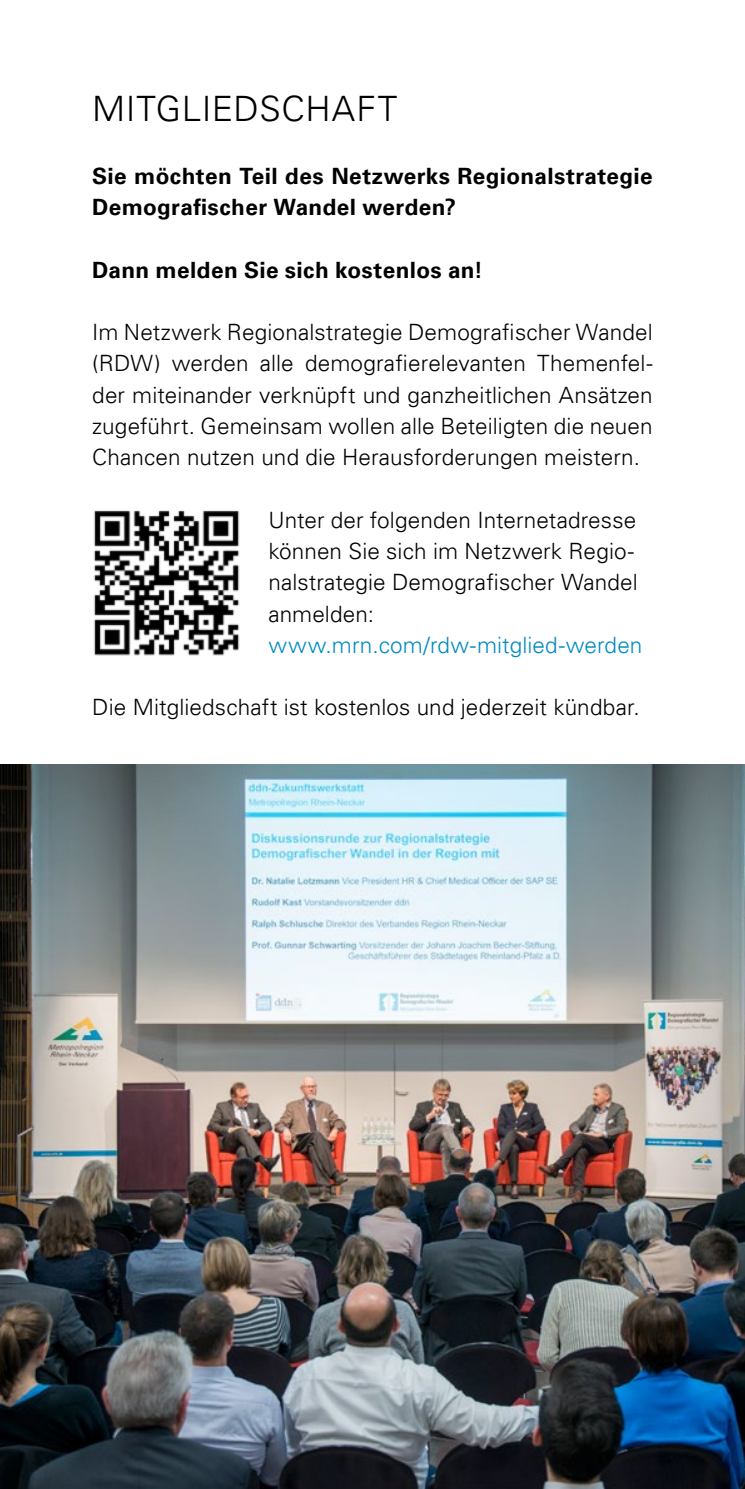
<style>
.page{position:relative;width:745px;height:1489px;background:#fff}
.page>*{position:absolute;margin:0;border:0;box-sizing:border-box;transform-origin:0 0}
.t1{font:300 35px "Univers LT";letter-spacing:.02em;color:#000}
.t2{font:300 22.5px/31.2px "Univers LT";letter-spacing:.005em;color:#000;text-align:justify}
.t3{font:700 22.5px/31.2px "Univers LT";letter-spacing:.015em;color:#000}
.t4{font:300 22.5px "Univers LT";letter-spacing:.01em;color:#008ac2}
</style>
<div class="page">
<img style="left:93px;top:510px;width:147px;height:146px">
<img style="left:0;top:764px;width:744px;height:724px">
<h1 class="t1" style="left:92px;top:88px;width:306px">mitgliedschaft</h1>
<p class="t3" style="left:92px;top:160px;width:561px">Sie möchten Teil des Netzwerks Regionalstrategie<br>Demografischer Wandel werden?</p>
<p class="t3" style="left:92px;top:254px;width:392px">Dann melden Sie sich kostenlos an!</p>
<p class="t2" style="left:92px;top:316px;width:561px">Im Netzwerk Regionalstrategie Demografischer Wandel (RDW) werden alle demografierelevanten Themenfel&shy;der miteinander verknüpft und ganzheitlichen Ansätzen zugeführt. Gemeinsam wollen alle Beteiligten die neuen Chancen nutzen und die Herausforderungen meistern.</p>
<p class="t2" style="left:268px;top:504px;width:371px;text-align:left">Unter der folgenden I nternetadresse können Sie sich im Netzwerk Regio&shy;nalstrategie Demografischer Wandel anmelden:</p>
<p class="t4" style="left:268px;top:631px;width:375px">www.mrn.com/rdw-mitglied-werden</p>
<p class="t2" style="left:92px;top:691px;width:548px">Die M itgliedschaft ist kostenlos und jederzeit kündbar.</p>
</div>
